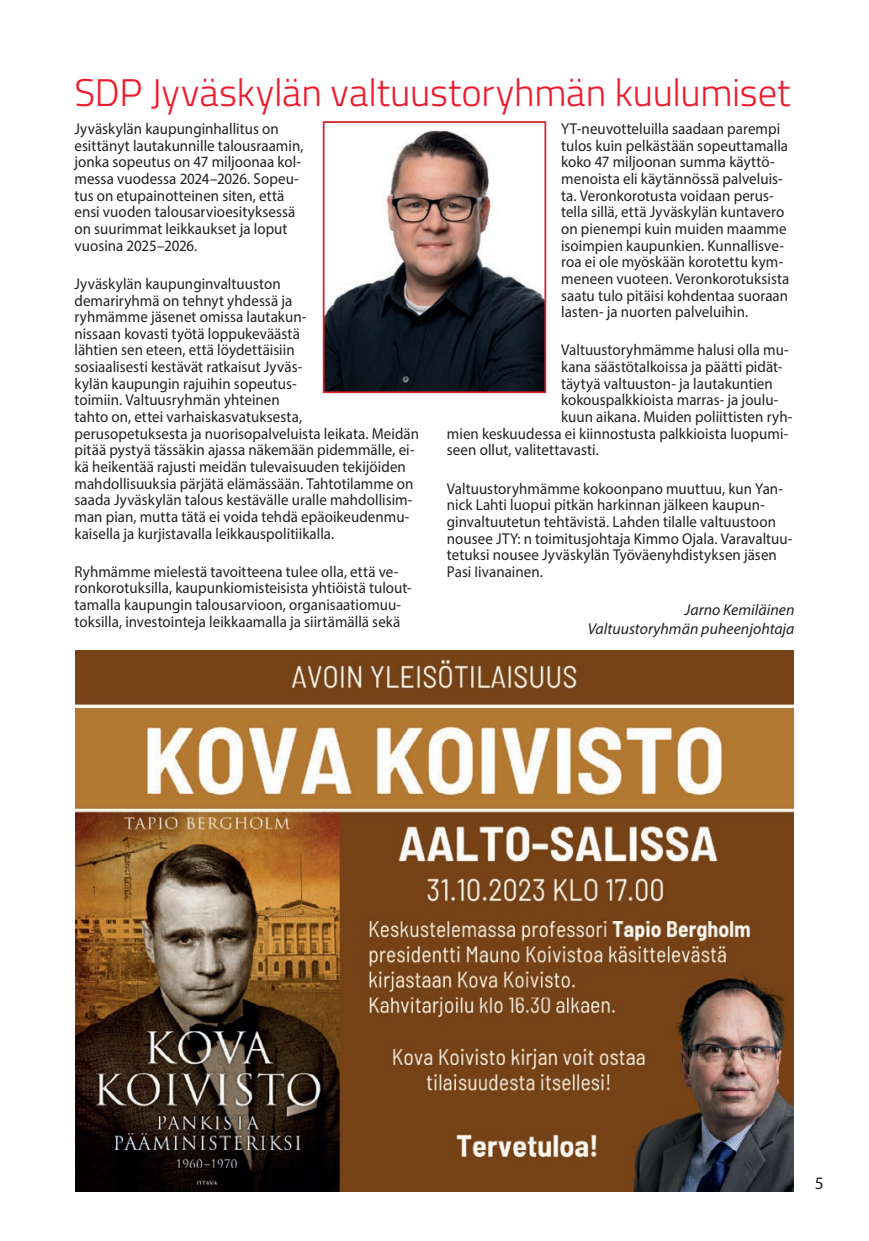
<style>
.page{position:relative;width:869px;height:1241px;background:#fff}
.page>*{position:absolute;margin:0;border:0;box-sizing:border-box;transform-origin:0 0}
.t1{font:300 38.5px "Titillium Web";letter-spacing:-.005em;color:#ee1b2d}
.t2{font:17.5px "Myriad Pro";color:#231f20}
.t3{font:15.75px/16.6px "Myriad Pro";letter-spacing:.005em;color:#231f20;scale:.95 1}
.t4{font:italic 15.75px/19.1px "Myriad Pro";letter-spacing:.005em;color:#231f20;text-align:right}
</style>
<div class="page">
<svg style="left:322px;top:121px;width:224px;height:272px"></svg>
<img style="left:75px;top:650px;width:718px;height:540px">
<h1 class="t1" style="left:74px;top:64px;width:717px">SDP Jyväskylän valtuustoryhmän kuulumiset</h1>
<p class="t3" style="left:561px;top:120px;width:242px">YT-neuvotteluilla saadaan parempi tulos kuin pelkästään sopeuttamalla koko 47 miljoonan summa käyttö&shy;menoista eli käytännössä palveluis&shy;ta. Veronkorotusta voidaan perus&shy;tella sillä, että Jyväskylän kuntavero on pienempi kuin muiden maamme isoimpien kaupunkien. Kunnallisve&shy;roa ei ole myöskään korotettu kym&shy;meneen vuoteen. Veronkorotuksista saatu tulo pitäisi kohdentaa suoraan lasten- ja nuorten palveluihin.</p>
<p class="t3" style="left:561px;top:341px;width:241px">Valtuustoryhmämme halusi olla mu-</p>
<p class="t3" style="left:561px;top:358px;width:234px">kana säästötalkoissa ja päätti pidät-</p>
<p class="t3" style="left:561px;top:375px;width:224px">täytyä valtuuston- ja lautakuntien</p>
<p class="t3" style="left:561px;top:391px;width:230px">kokouspalkkioista marras- ja joulu-</p>
<p class="t3" style="left:561px;top:408px;width:245px">kuun aikana. Muiden poliittisten ryh-</p>
<p class="t3" style="left:446px;top:425px;width:361px">mien keskuudessa ei kiinnostusta palkkioista luopumi-</p>
<p class="t3" style="left:446px;top:441px;width:161px">seen ollut, valitettavasti.</p>
<p class="t3" style="left:446px;top:479px;width:365px">Valtuustoryhmämme kokoonpano muuttuu, kun Yan&shy;nick Lahti luopui pitkän harkinnan jälkeen kaupun&shy;ginvaltuutetun tehtävistä. Lahden tilalle valtuustoon nousee JTY: n toimitusjohtaja Kimmo Ojala. Varavaltuu&shy;tetuksi nousee Jyväskylän Työväenyhdistyksen jäsen Pasi Iivanainen.</p>
<p class="t4" style="left:587px;top:599px;width:208px">Jarno Kemiläinen<br>Valtuustoryhmän puheenjohtaja</p>
<p class="t3" style="left:74px;top:120px;width:242px">Jyväskylän kaupunginhallitus on esittänyt lautakunnille talousraamin, jonka sopeutus on 47 miljoonaa kol&shy;messa vuodessa 2024–2026. Sopeu&shy;tus on etupainotteinen siten, että ensi vuoden talousarvioesityksessä on suurimmat leikkaukset ja loput vuosina 2025–2026.</p>
<p class="t3" style="left:74px;top:275px;width:364px">Jyväskylän kaupunginvaltuuston<br>demariryhmä on tehnyt yhdessä ja<br>ryhmämme jäsenet omissa lautakun-<br>nissaan kovasti työtä loppukeväästä<br>lähtien sen eteen, että löydettäisiin<br>sosiaalisesti kestävät ratkaisut Jyväs-<br>kylän kaupungin rajuihin sopeutus-<br>toimiin. Valtuusryhmän yhteinen<br>tahto on, ettei varhaiskasvatuksesta, perusopetuksesta ja nuorisopalveluista leikata. Meidän pitää pystyä tässäkin ajassa näkemään pidemmälle, ei&shy;kä heikentää rajusti meidän tulevaisuuden tekijöiden mahdollisuuksia pärjätä elämässään. Tahtotilamme on saada Jyväskylän talous kestävälle uralle mahdollisim&shy;man pian, mutta tätä ei voida tehdä epäoikeudenmu&shy;kaisella ja kurjistavalla leikkauspolitiikalla.</p>
<p class="t3" style="left:74px;top:563px;width:356px">Ryhmämme mielestä tavoitteena tulee olla, että ve&shy;ronkorotuksilla, kaupunkiomisteisista yhtiöistä tulout&shy;tamalla kaupungin talousarvioon, organisaatiomuu&shy;toksilla, investointeja leikkaamalla ja siirtämällä sekä</p>
<p class="t2" style="left:814px;top:1172px;width:10px">5</p>
</div>
